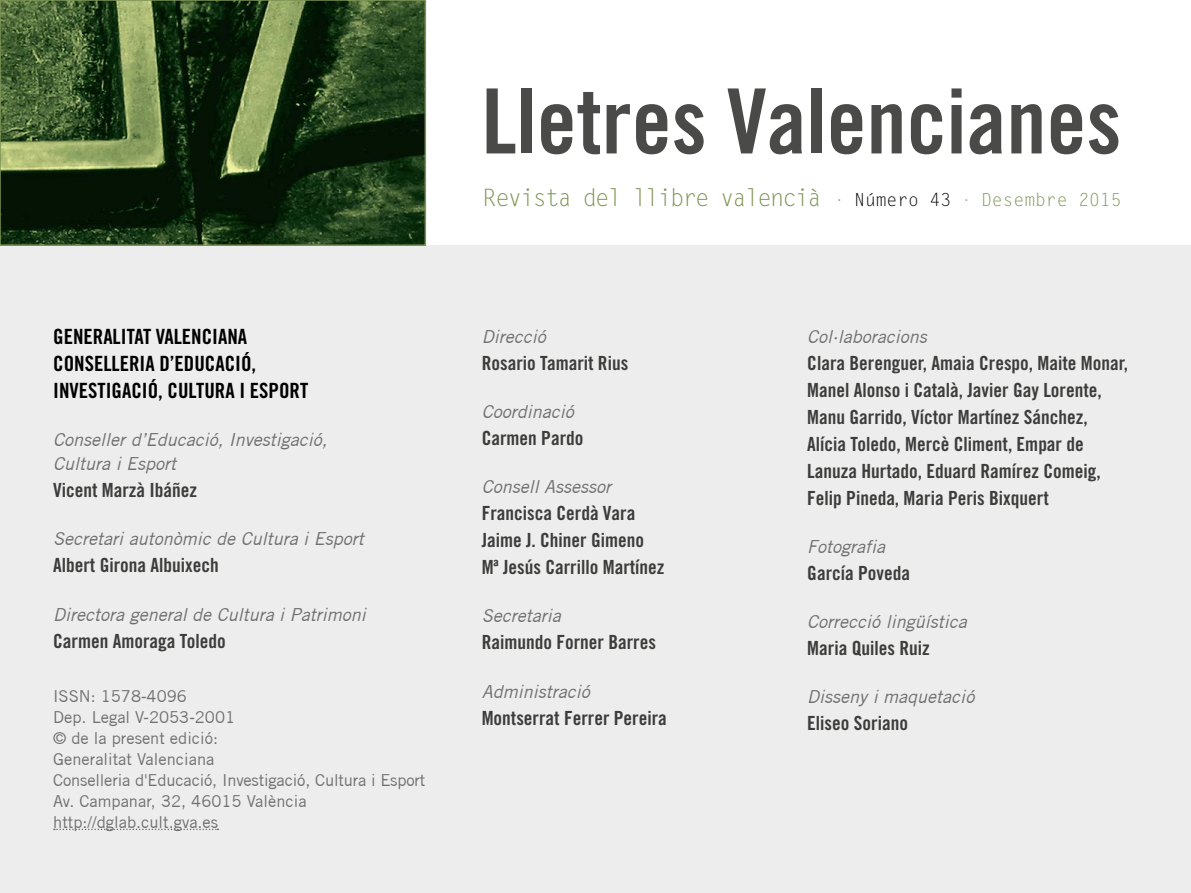
<style>
.page{position:relative;width:1191px;height:893px;background:#fff}
.page>*{position:absolute;margin:0;border:0;box-sizing:border-box;transform-origin:0 0}
.t1{font:90px "Trade Gothic Bold Cond Twenty";color:#4a4a49}
.t2{font:24px "Letter Gothic Std";letter-spacing:-.08em;color:#7e9454}
.t3{font:21px/27px "Trade Gothic Bold Cond Twenty";color:#000}
.t4{font:19.5px/27px "Trade Gothic Bold Cond Twenty";color:#3c3c3b}
.t5{font:italic 18px/24px "Trade Gothic";color:#706f6f}
.t6{font:16.5px/21px "Trade Gothic";color:#706f6f}
.s1{font-size:16.5px}
.s2{font-size:18px;color:#000}
.s3{font-size:18px}
</style>
<div class="page">
<div style="left:0;top:245px;width:1191px;height:648px;background:#ededed"></div>
<svg style="left:54px;top:829px;width:164px;height:1px"></svg>
<img style="left:3px;top:3px;width:420px;height:240px">
<div style="left:0;top:0;width:426px;height:246px;border:2px solid #7e9454"></div>
<p class="t3" style="left:53px;top:323px;width:257px">GENERALITAT VALENCIANA<br>CONSELLERIA D’EDUCACIÓ,<br>INVESTIGACIÓ, CULTURA I ESPORT</p>
<p class="t5" style="left:53px;top:427px;width:275px">Conseller d’Educació, Investigació,<br>Cultura i Esport</p>
<p class="t4" style="left:53px;top:476px;width:145px">Vicent Marzà Ibáñez</p>
<p class="t5" style="left:53px;top:527px;width:312px">Secretari autonòmic de Cultura i Esport</p>
<p class="t4" style="left:53px;top:552px;width:167px">Albert Girona Albuixech</p>
<p class="t5" style="left:53px;top:602px;width:314px">Directora general de Cultura i Patrimoni</p>
<p class="t4" style="left:53px;top:627px;width:174px">Carmen Amoraga Toledo</p>
<p class="t6" style="left:53px;top:685px;width:374px">ISSN: 1578-4096<br>Dep. Legal V-2053-2001<br>© de la present edició:<br>Generalitat Valenciana<br>Conselleria d'Educació, Investigació, Cultura i Esport<br>Av. Campanar, 32, 46015 València http://dglab.cult.gva.es</p>
<h1 class="t1" style="left:482px;top:67px;width:641px">Lletres Valencianes</h1>
<p class="t2" style="left:482px;top:183px;width:641px">Revista del llibre valencià <span class="s1">·</span> <span class="s2">Número 43</span> <span class="s1">·</span> <span class="s3">Desembre 2015</span></p>
<p class="t5" style="left:482px;top:324px;width:66px">Direcció</p>
<p class="t4" style="left:482px;top:349px;width:148px">Rosario Tamarit Rius</p>
<p class="t5" style="left:482px;top:399px;width:94px">Coordinació</p>
<p class="t4" style="left:482px;top:424px;width:103px">Carmen Pardo</p>
<p class="t5" style="left:482px;top:474px;width:131px">Consell Assessor</p>
<p class="t4" style="left:482px;top:499px;width:184px">Francisca Cerdà Vara<br>Jaime J. Chiner Gimeno<br>Mª Jesús Carrillo Martínez</p>
<p class="t5" style="left:482px;top:604px;width:80px">Secretaria</p>
<p class="t4" style="left:482px;top:629px;width:176px">Raimundo Forner Barres</p>
<p class="t5" style="left:482px;top:679px;width:109px">Administració</p>
<p class="t4" style="left:482px;top:704px;width:187px">Montserrat Ferrer Pereira</p>
<p class="t5" style="left:807px;top:324px;width:121px">Col·laboracions</p>
<p class="t4" style="left:807px;top:349px;width:322px">Clara Berenguer, Amaia Crespo, Maite Monar, Manel Alonso i Català, Javier Gay Lorente, Manu Garrido, Víctor Martínez Sánchez, Alícia Toledo, Mercè Climent, Empar de Lanuza Hurtado, Eduard Ramírez Comeig, Felip Pineda, Maria Peris Bixquert</p>
<p class="t5" style="left:807px;top:534px;width:79px">Fotografia</p>
<p class="t4" style="left:807px;top:559px;width:104px">García Poveda</p>
<p class="t5" style="left:807px;top:609px;width:161px">Correcció lingüística</p>
<p class="t4" style="left:807px;top:634px;width:124px">Maria Quiles Ruiz</p>
<p class="t5" style="left:807px;top:685px;width:168px">Disseny i maquetació</p>
<p class="t4" style="left:807px;top:710px;width:102px">Eliseo Soriano</p>
</div>
